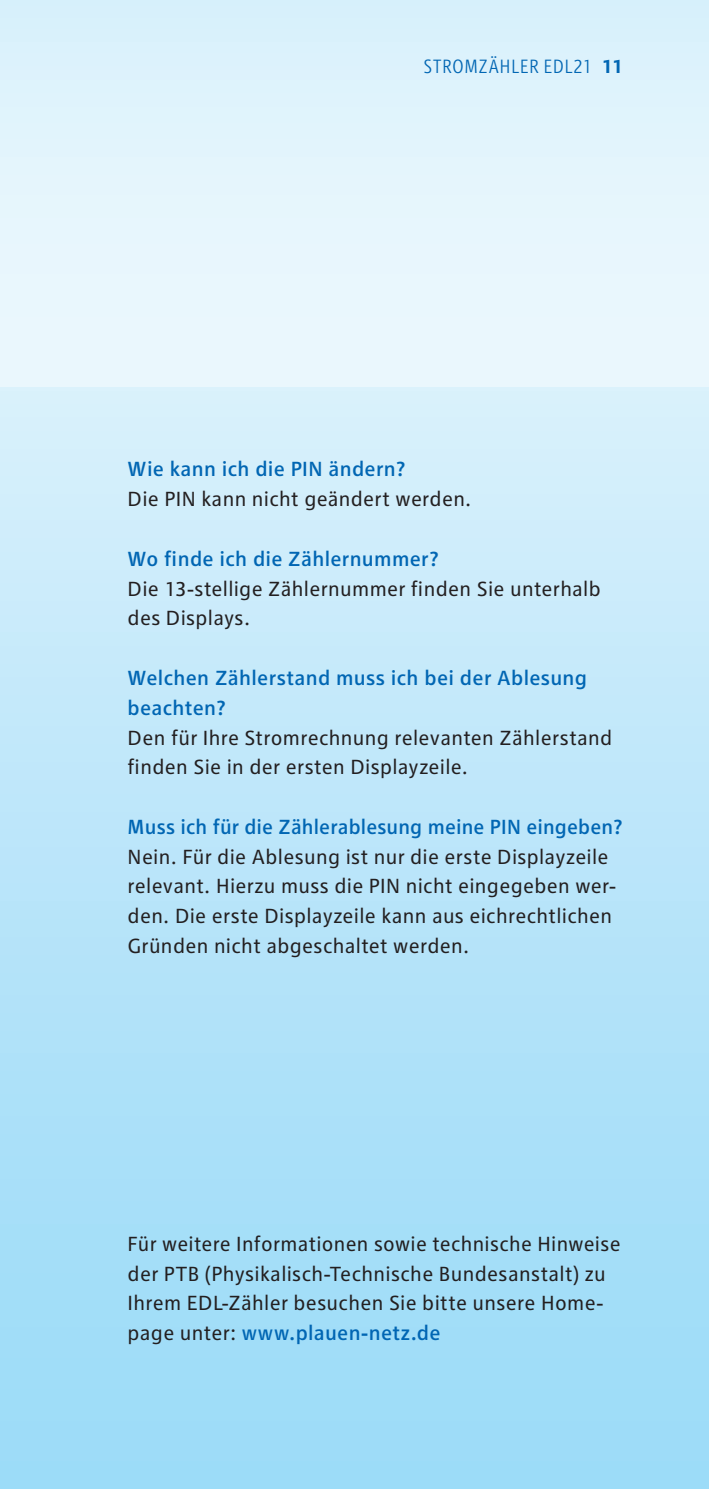
<style>
.page{position:relative;width:709px;height:1489px;background:#fff}
.page>*{position:absolute;margin:0;border:0;box-sizing:border-box;transform-origin:0 0}
.t1{font:21.25px/29.8px "RWE Text";letter-spacing:.015em;color:#231f20}
.t2{font:500 21.25px/29.8px "RWE Text";letter-spacing:.015em;color:#0166b3}
.t3{font:300 condensed 20px "RWE Text";letter-spacing:.02em;color:#0166b3}
.s1{font-weight:700;font-stretch:normal}
.s2{font-weight:500;color:#0166b3}
</style>
<div class="page">
<div style="left:0;top:0;width:709px;height:387px;background:linear-gradient(to right,#e3f5fc,#e3f5fc)"></div>
<div style="left:0;top:387px;width:709px;height:1101px;background:linear-gradient(to bottom,#d7f0fb,#98daf8)"></div>
<svg style="left:0;top:387px;width:1px;height:1101px"></svg>
<p class="t3" style="left:423px;top:55px;width:202px">STROMZÄHLER EDL21 <span class="s1">11</span></p>
<p class="t2" style="left:128px;top:454px;width:279px">Wie kann ich die PIN ändern?</p>
<p class="t1" style="left:128px;top:484px;width:345px">Die PIN kann nicht geändert werden.</p>
<p class="t2" style="left:128px;top:543px;width:313px">Wo finde ich die Zählernummer?</p>
<p class="t1" style="left:128px;top:573px;width:475px">Die 13-stellige Zählernummer finden Sie unterhalb des Displays.</p>
<p class="t2" style="left:128px;top:662px;width:461px">Welchen Zählerstand muss ich bei der Ablesung beachten?</p>
<p class="t1" style="left:128px;top:722px;width:486px">Den für Ihre Stromrechnung relevanten Zählerstand finden Sie in der ersten Displayzeile.</p>
<p class="t2" style="left:128px;top:811px;width:496px">Muss ich für die Zählerablesung meine PIN eingeben?</p>
<p class="t1" style="left:128px;top:841px;width:489px">Nein. Für die Ablesung ist nur die erste Displayzeile relevant. Hierzu muss die PIN nicht eingegeben wer&shy;den. Die erste Displayzeile kann aus eichrechtlichen Gründen nicht abgeschaltet werden.</p>
<p class="t1" style="left:128px;top:1228px;width:494px">Für weitere Informationen sowie technische Hinweise der PTB (Physikalisch-Technische Bundesanstalt) zu Ihrem EDL-Zähler besuchen Sie bitte unsere Home&shy;page unter: <span class="s2">www.plauen-netz.de</span></p>
</div>
